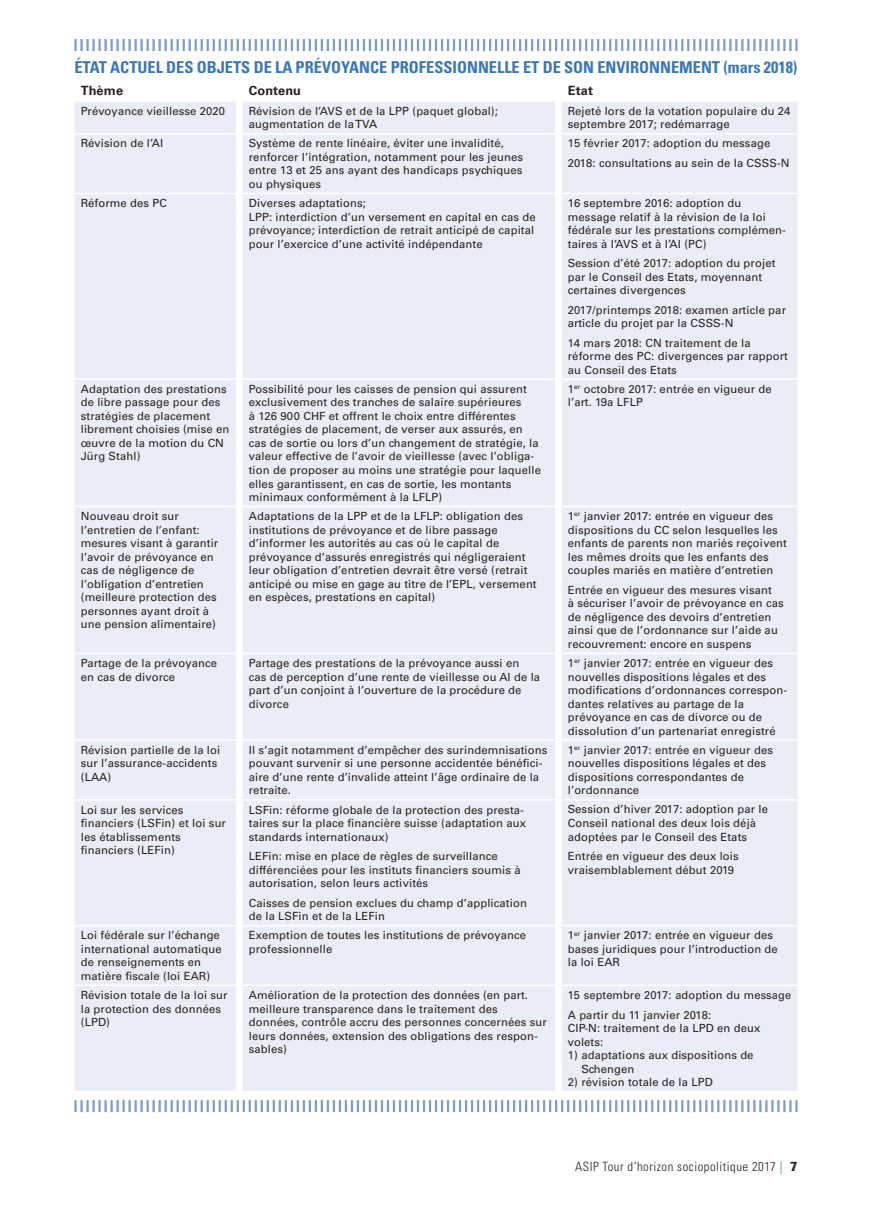
<style>
.page{position:relative;width:872px;height:1221px;background:#fff}
.page>*{position:absolute;margin:0;border:0;box-sizing:border-box;transform-origin:0 0}
.t1{font:700 condensed 16.35px "Univers LT Std";color:#3977b8}
.t2{font:300 condensed 12.75px "Univers LT Std";letter-spacing:.04em;color:#29211a}
.t3{font:700 12.75px "Univers LT Std";letter-spacing:.01em;color:#29211a}
.t4{font:11.25px/13.5px "Univers LT Std";letter-spacing:.01em;color:#29211a}
.s1{color:#3977b8}
.s2{font-family:"Formata";font-weight:500;font-stretch:normal;font-size:13.5px}
</style>
<div class="page">
<svg style="left:74px;top:39px;width:723px;height:12px"></svg>
<svg style="left:74px;top:1100px;width:723px;height:12px"></svg>
<div style="left:74px;top:102px;width:723px;height:988px;background:#e9edf7"></div>
<div style="left:236px;top:102px;width:325px;height:988px;background:#e9edf7"></div>
<hr style="left:74px;top:133px;width:162px;height:1px;background:#fff">
<hr style="left:242px;top:133px;width:313px;height:1px;background:#fff">
<hr style="left:561px;top:133px;width:236px;height:1px;background:#fff">
<hr style="left:74px;top:193px;width:162px;height:1px;background:#fff">
<hr style="left:242px;top:193px;width:313px;height:1px;background:#fff">
<hr style="left:561px;top:193px;width:236px;height:1px;background:#fff">
<hr style="left:74px;top:378px;width:162px;height:2px;background:#fff">
<svg style="left:236px;top:378px;width:6px;height:2px"></svg>
<hr style="left:242px;top:378px;width:313px;height:2px;background:#fff">
<svg style="left:555px;top:378px;width:6px;height:2px"></svg>
<hr style="left:561px;top:378px;width:236px;height:2px;background:#fff">
<hr style="left:74px;top:506px;width:162px;height:1px;background:#fff">
<hr style="left:242px;top:506px;width:313px;height:1px;background:#fff">
<hr style="left:561px;top:506px;width:236px;height:1px;background:#fff">
<hr style="left:74px;top:652px;width:162px;height:2px;background:#fff">
<svg style="left:236px;top:652px;width:6px;height:2px"></svg>
<hr style="left:242px;top:652px;width:313px;height:2px;background:#fff">
<svg style="left:555px;top:652px;width:6px;height:2px"></svg>
<hr style="left:561px;top:652px;width:236px;height:2px;background:#fff">
<hr style="left:74px;top:739px;width:162px;height:1px;background:#fff">
<hr style="left:242px;top:739px;width:313px;height:1px;background:#fff">
<hr style="left:561px;top:739px;width:236px;height:1px;background:#fff">
<hr style="left:74px;top:799px;width:162px;height:1px;background:#fff">
<hr style="left:242px;top:799px;width:313px;height:1px;background:#fff">
<hr style="left:561px;top:799px;width:236px;height:1px;background:#fff">
<hr style="left:74px;top:924px;width:162px;height:2px;background:#fff">
<svg style="left:236px;top:924px;width:6px;height:2px"></svg>
<hr style="left:242px;top:924px;width:313px;height:2px;background:#fff">
<svg style="left:555px;top:924px;width:6px;height:2px"></svg>
<hr style="left:561px;top:924px;width:236px;height:2px;background:#fff">
<hr style="left:74px;top:984px;width:162px;height:2px;background:#fff">
<svg style="left:236px;top:984px;width:6px;height:2px"></svg>
<hr style="left:242px;top:984px;width:313px;height:2px;background:#fff">
<svg style="left:555px;top:984px;width:6px;height:2px"></svg>
<hr style="left:561px;top:984px;width:236px;height:2px;background:#fff">
<h1 class="t1" style="left:74px;top:57px;width:724px">ÉTAT ACTUEL DES OBJETS DE LA PRÉVOYANCE PROFESSIONNELLE ET DE SON ENVIRONNEMENT (mars 2018)</h1>
<p class="t3" style="left:81px;top:83px;width:44px">Thème</p>
<p class="t3" style="left:249px;top:83px;width:54px">Contenu</p>
<p class="t3" style="left:568px;top:83px;width:27px">Etat</p>
<p class="t4" style="left:81px;top:104px;width:146px">Prévoyance vieillesse 2020</p>
<p class="t4" style="left:249px;top:104px;width:251px">Révision de l’AVS et de la LPP (paquet global); augmentation de la TVA</p>
<p class="t4" style="left:568px;top:104px;width:224px">Rejeté lors de la votation populaire du 24 septembre 2017; redémarrage</p>
<p class="t4" style="left:81px;top:137px;width:84px">Révision de l’AI</p>
<p class="t4" style="left:249px;top:137px;width:276px">Système de rente linéaire, éviter une invalidité, renforcer l’intégration, notamment pour les jeunes entre 13 et 25 ans ayant des handicaps psychiques ou physiques</p>
<p class="t4" style="left:568px;top:134px;width:223px;line-height:19.5px">15 février 2017: adoption du message<br>2018: consultations au sein de la CSSS-N</p>
<p class="t4" style="left:81px;top:196px;width:88px">Réforme des PC</p>
<p class="t4" style="left:249px;top:196px;width:288px">Diverses adaptations;<br>LPP: interdiction d’un versement en capital en cas de prévoyance; interdiction de retrait anticipé de capital pour l’exercice d’une activité indépendante</p>
<p class="t4" style="left:568px;top:196px;width:220px">16 septembre 2016: adoption du message relatif à la révision de la loi fédérale sur les prestations complémen&shy;taires à l’AVS et à l’AI (PC)</p>
<p class="t4" style="left:568px;top:256px;width:209px">Session d’été 2017: adoption du projet par le Conseil des Etats, moyennant certaines divergences</p>
<p class="t4" style="left:568px;top:303px;width:220px">2017/printemps 2018: examen article par article du projet par la CSSS-N</p>
<p class="t4" style="left:568px;top:336px;width:221px">14 mars 2018: CN traitement de la réforme des PC: divergences par rapport au Conseil des Etats</p>
<p class="t4" style="left:81px;top:382px;width:150px">Adaptation des prestations de libre passage pour des stratégies de placement librement choisies (mise en œuvre de la motion du CN<br>Jürg Stahl)</p>
<p class="t4" style="left:249px;top:382px;width:294px">Possibilité pour les caisses de pension qui assurent exclusivement des tranches de salaire supérieures<br>à 126 900 CHF et offrent le choix entre différentes stratégies de placement, de verser aux assurés, en cas de sortie ou lors d’un changement de stratégie, la valeur effective de l’avoir de vieillesse (avec l’obliga&shy;tion de proposer au moins une stratégie pour laquelle elles garantissent, en cas de sortie, les montants minimaux conformément à la LFLP)</p>
<p class="t4" style="left:568px;top:382px;width:205px">1<sup>er</sup> octobre 2017: entrée en vigueur de l’art. 19a LFLP</p>
<p class="t4" style="left:81px;top:509px;width:139px">Nouveau droit sur l’entretien de l’enfant: mesures visant à garantir l’avoir de prévoyance en cas de négligence de l’obligation d’entretien (meilleure protection des personnes ayant droit à une pension alimentaire)</p>
<p class="t4" style="left:249px;top:509px;width:289px">Adaptations de la LPP et de la LFLP: obligation des institutions de prévoyance et de libre passage d’informer les autorités au cas où le capital de prévoyance d’assurés enregistrés qui négligeraient leur obligation d’entretien devrait être versé (retrait anticipé ou mise en gage au titre de l’EPL, versement en espèces, prestations en capital)</p>
<p class="t4" style="left:568px;top:509px;width:220px">1<sup>er</sup> janvier 2017: entrée en vigueur des dispositions du CC selon lesquelles les enfants de parents non mariés reçoivent les mêmes droits que les enfants des couples mariés en matière d’entretien</p>
<p class="t4" style="left:568px;top:583px;width:218px">Entrée en vigueur des mesures visant<br>à sécuriser l’avoir de prévoyance en cas de négligence des devoirs d’entretien ainsi que de l’ordonnance sur l’aide au recouvrement: encore en suspens</p>
<p class="t4" style="left:81px;top:656px;width:138px">Partage de la prévoyance en cas de divorce</p>
<p class="t4" style="left:249px;top:656px;width:293px">Partage des prestations de la prévoyance aussi en<br>cas de perception d’une rente de vieillesse ou AI de la part d’un conjoint à l’ouverture de la procédure de divorce</p>
<p class="t4" style="left:568px;top:656px;width:221px">1<sup>er</sup> janvier 2017: entrée en vigueur des nouvelles dispositions légales et des modifications d’ordonnances correspon&shy;dantes relatives au partage de la prévoyance en cas de divorce ou de dissolution d’un partenariat enregistré</p>
<p class="t4" style="left:81px;top:743px;width:141px">Révision partielle de la loi sur l’assurance-accidents (LAA)</p>
<p class="t4" style="left:249px;top:743px;width:300px">Il s’agit notamment d’empêcher des surindemnisations pouvant survenir si une personne accidentée bénéfici&shy;aire d’une rente d’invalide atteint l’âge ordinaire de la retraite.</p>
<p class="t4" style="left:568px;top:743px;width:207px">1<sup>er</sup> janvier 2017: entrée en vigueur des nouvelles dispositions légales et des dispositions correspondantes de l’ordonnance</p>
<p class="t4" style="left:81px;top:802px;width:147px">Loi sur les services financiers (LSFin) et loi sur les établissements financiers (LEFin)</p>
<p class="t4" style="left:249px;top:802px;width:279px">LSFin: réforme globale de la protection des presta&shy;taires sur la place financière suisse (adaptation aux standards internationaux)</p>
<p class="t4" style="left:249px;top:849px;width:273px">LEFin: mise en place de règles de surveillance différenciées pour les instituts financiers soumis à autorisation, selon leurs activités</p>
<p class="t4" style="left:249px;top:895px;width:280px">Caisses de pension exclues du champ d’application de la LSFin et de la LEFin</p>
<p class="t4" style="left:568px;top:802px;width:202px">Session d’hiver 2017: adoption par le<br>Conseil national des deux lois déjà adoptées par le Conseil des Etats</p>
<p class="t4" style="left:568px;top:849px;width:172px">Entrée en vigueur des deux lois vraisemblablement début 2019</p>
<p class="t4" style="left:81px;top:928px;width:142px">Loi fédérale sur l’échange international automatique de renseignements en matière fiscale (loi EAR)</p>
<p class="t4" style="left:249px;top:928px;width:279px">Exemption de toutes les institutions de prévoyance professionnelle</p>
<p class="t4" style="left:568px;top:928px;width:211px">1<sup>er</sup> janvier 2017: entrée en vigueur des bases juridiques pour l’introduction de la loi EAR</p>
<p class="t4" style="left:81px;top:988px;width:148px">Révision totale de la loi sur la protection des données (LPD)</p>
<p class="t4" style="left:249px;top:988px;width:299px">Amélioration de la protection des données (en part. meilleure transparence dans le traitement des données, contrôle accru des personnes concernées sur leurs données, extension des obligations des respon&shy;sables)</p>
<p class="t4" style="left:568px;top:985px;width:225px;line-height:19.5px">15 septembre 2017: adoption du message<br>A partir du 11 janvier 2018:</p>
<p class="t4" style="left:568px;top:1021px;width:194px">CIP-N: traitement de la LPD en deux volets:</p>
<p class="t4" style="left:581px;top:1048px;width:174px;text-indent:-14px">1) adaptations aux dispositions de<br>Schengen</p>
<p class="t4" style="left:568px;top:1075px;width:146px">2) révision totale de la LPD</p>
<p class="t2" style="left:575px;top:1158px;width:224px">ASIP Tour d‘horizon sociopolitique 2017 <span class="s1">|</span> <span class="s2">7</span></p>
</div>
